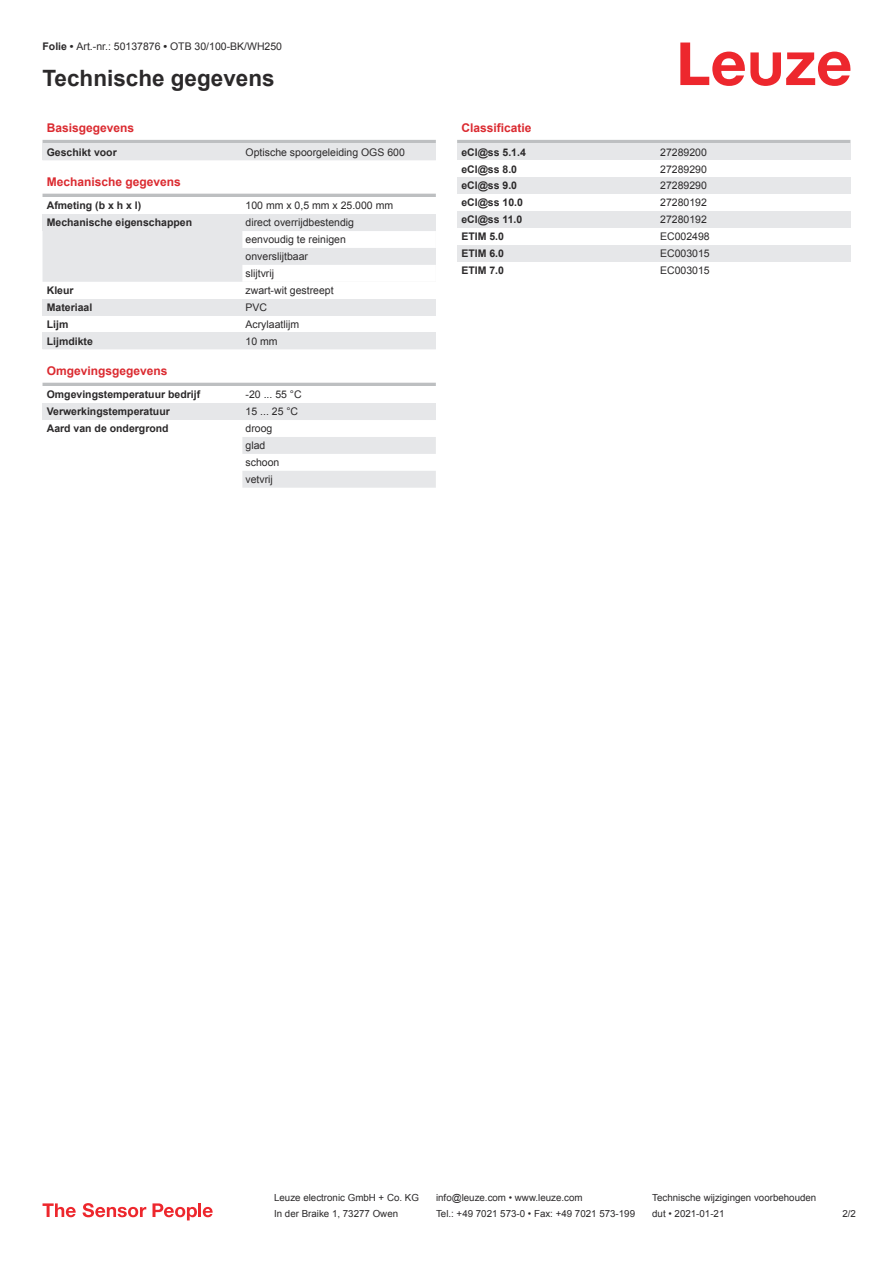
<style>
.page{position:relative;width:893px;height:1263px;background:#fff}
.page>*{position:absolute;margin:0;border:0;box-sizing:border-box;transform-origin:0 0}
.t1{font:700 22.5px "Arial";color:#2b292a}
.t2{font:700 12px "Arial";color:#db2a30}
.t3{font:10.5px/17px "Arial";color:#2b292a}
.t4{font:700 10.5px "Arial";color:#2b292a}
.t5{font:9.75px "Arial";color:#2b292a}
.s1{font-weight:700}
</style>
<div class="page">
<svg style="left:680px;top:43px;width:170px;height:43px"></svg>
<div style="left:43px;top:231px;width:199px;height:51px;background:#e6e7e9"></div>
<hr style="left:43px;top:140px;width:393px;height:3px;background:#bdbfc1">
<div style="left:43px;top:143px;width:199px;height:17px;background:#e6e7e9"></div>
<div style="left:242px;top:143px;width:194px;height:17px;background:#e6e7e9"></div>
<hr style="left:43px;top:194px;width:393px;height:3px;background:#bdbfc1">
<div style="left:43px;top:214px;width:199px;height:17px;background:#e6e7e9"></div>
<svg style="left:242px;top:214px;width:194px;height:68px"></svg>
<div style="left:43px;top:299px;width:199px;height:17px;background:#e6e7e9"></div>
<div style="left:242px;top:299px;width:194px;height:17px;background:#e6e7e9"></div>
<div style="left:43px;top:332px;width:199px;height:17px;background:#e6e7e9"></div>
<div style="left:242px;top:332px;width:194px;height:17px;background:#e6e7e9"></div>
<hr style="left:43px;top:383px;width:393px;height:3px;background:#bdbfc1">
<div style="left:43px;top:403px;width:199px;height:17px;background:#e6e7e9"></div>
<div style="left:242px;top:403px;width:194px;height:17px;background:#e6e7e9"></div>
<svg style="left:242px;top:437px;width:194px;height:51px"></svg>
<hr style="left:457px;top:140px;width:393px;height:3px;background:#bdbfc1">
<div style="left:457px;top:143px;width:200px;height:17px;background:#e6e7e9"></div>
<div style="left:657px;top:143px;width:193px;height:17px;background:#e6e7e9"></div>
<div style="left:457px;top:177px;width:200px;height:17px;background:#e6e7e9"></div>
<div style="left:657px;top:177px;width:193px;height:17px;background:#e6e7e9"></div>
<div style="left:457px;top:211px;width:200px;height:17px;background:#e6e7e9"></div>
<div style="left:657px;top:211px;width:193px;height:17px;background:#e6e7e9"></div>
<div style="left:457px;top:245px;width:200px;height:17px;background:#e6e7e9"></div>
<div style="left:657px;top:245px;width:193px;height:17px;background:#e6e7e9"></div>
<svg style="left:43px;top:1203px;width:33px;height:14px"></svg>
<svg style="left:83px;top:1203px;width:63px;height:14px"></svg>
<svg style="left:153px;top:1203px;width:44px;height:17px"></svg>
<hr style="left:198px;top:1203px;width:3px;height:14px;background:#ed272d">
<svg style="left:203px;top:1207px;width:10px;height:10px"></svg>
<p class="t3" style="left:43px;top:39px;width:241px"><span class="s1">Folie •</span> Art.-nr.: 50137876 <span class="s1">•</span> OTB 30/100-BK/WH250</p>
<h1 class="t1" style="left:43px;top:70px;width:234px">Technische gegevens</h1>
<p class="t2" style="left:47px;top:123px;width:89px">Basisgegevens</p>
<p class="t4" style="left:47px;top:148px;width:72px">Geschikt voor</p>
<p class="t3" style="left:246px;top:144px;width:161px">Optische spoorgeleiding OGS 600</p>
<p class="t2" style="left:47px;top:177px;width:136px">Mechanische gegevens</p>
<p class="t4" style="left:47px;top:202px;width:96px">Afmeting (b x h x l)</p>
<p class="t3" style="left:246px;top:198px;width:149px">100 mm x 0,5 mm x 25.000 mm</p>
<p class="t4" style="left:47px;top:219px;width:147px">Mechanische eigenschappen</p>
<p class="t3" style="left:246px;top:215px;width:110px">direct overrijdbestendig eenvoudig te reinigen onverslijtbaar<br>slijtvrij</p>
<p class="t4" style="left:47px;top:286px;width:28px">Kleur</p>
<p class="t3" style="left:246px;top:283px;width:90px">zwart-wit gestreept</p>
<p class="t4" style="left:47px;top:303px;width:47px">Materiaal</p>
<p class="t3" style="left:246px;top:300px;width:23px">PVC</p>
<p class="t4" style="left:47px;top:320px;width:23px">Lijm</p>
<p class="t3" style="left:246px;top:317px;width:55px">Acrylaatlijm</p>
<p class="t4" style="left:47px;top:337px;width:48px">Lijmdikte</p>
<p class="t3" style="left:246px;top:333px;width:34px">10 mm</p>
<p class="t2" style="left:47px;top:366px;width:122px">Omgevingsgegevens</p>
<p class="t4" style="left:47px;top:391px;width:155px">Omgevingstemperatuur bedrijf</p>
<p class="t3" style="left:246px;top:387px;width:58px">-20 ... 55 °C</p>
<p class="t4" style="left:47px;top:408px;width:125px">Verwerkingstemperatuur</p>
<p class="t3" style="left:246px;top:404px;width:54px">15 ... 25 °C</p>
<p class="t4" style="left:47px;top:425px;width:123px">Aard van de ondergrond</p>
<p class="t3" style="left:246px;top:421px;width:35px">droog glad schoon vetvrij</p>
<p class="t2" style="left:461px;top:123px;width:72px">Classificatie</p>
<p class="t4" style="left:461px;top:148px;width:66px">eCl@ss 5.1.4</p>
<p class="t3" style="left:660px;top:144px;width:48px">27289200</p>
<p class="t4" style="left:461px;top:165px;width:57px">eCl@ss 8.0</p>
<p class="t3" style="left:660px;top:161px;width:48px">27289290</p>
<p class="t4" style="left:461px;top:182px;width:57px">eCl@ss 9.0</p>
<p class="t3" style="left:660px;top:178px;width:48px">27289290</p>
<p class="t4" style="left:461px;top:199px;width:63px">eCl@ss 10.0</p>
<p class="t3" style="left:660px;top:195px;width:48px">27280192</p>
<p class="t4" style="left:461px;top:216px;width:63px">eCl@ss 11.0</p>
<p class="t3" style="left:660px;top:212px;width:48px">27280192</p>
<p class="t4" style="left:461px;top:233px;width:44px">ETIM 5.0</p>
<p class="t3" style="left:660px;top:229px;width:51px">EC002498</p>
<p class="t4" style="left:461px;top:249px;width:44px">ETIM 6.0</p>
<p class="t3" style="left:660px;top:246px;width:51px">EC003015</p>
<p class="t4" style="left:461px;top:266px;width:44px">ETIM 7.0</p>
<p class="t3" style="left:660px;top:263px;width:51px">EC003015</p>
<p class="t5" style="left:274px;top:1194px;width:146px">Leuze electronic GmbH + Co. KG</p>
<p class="t5" style="left:436px;top:1194px;width:148px">info@leuze.com • www.leuze.com</p>
<p class="t5" style="left:652px;top:1194px;width:166px">Technische wijzigingen voorbehouden</p>
<p class="t5" style="left:274px;top:1210px;width:126px">In der Braike 1, 73277 Owen</p>
<p class="t5" style="left:436px;top:1210px;width:201px">Tel.: +49 7021 573-0 • Fax: +49 7021 573-199</p>
<p class="t5" style="left:652px;top:1210px;width:74px">dut • 2021-01-21</p>
<p class="t5" style="left:842px;top:1210px;width:15px">2 /2</p>
</div>
